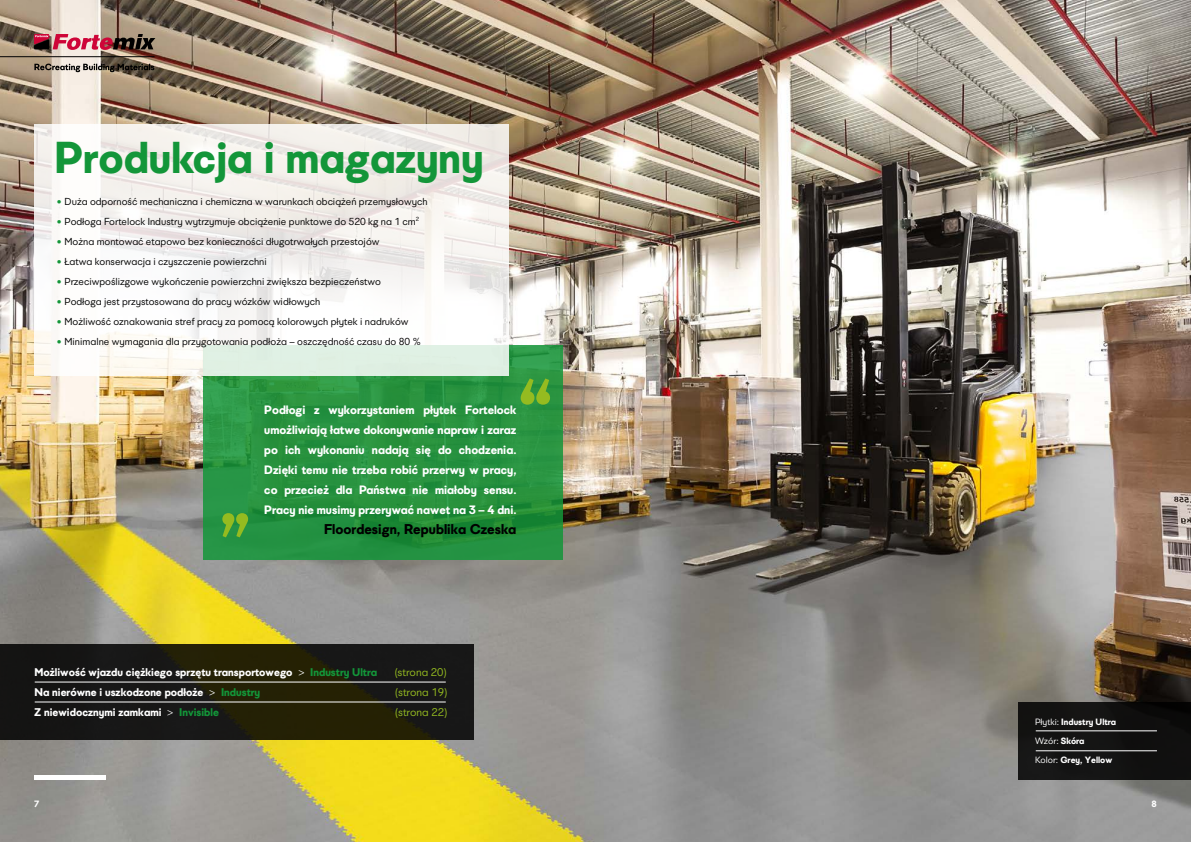
<style>
.page{position:relative;width:1191px;height:842px;background:#fff}
.page>*{position:absolute;margin:0;border:0;box-sizing:border-box;transform-origin:0 0}
.t1{font:700 44px "UEFA Supercup";color:#139639}
.t2{font:700 14px "UEFA Supercup";color:#000}
.t3{font:700 12px/20px "UEFA Supercup";color:#fff;text-align:justify}
.t4{font:700 11px "UEFA Supercup";color:#fff}
.t5{font:11px "UEFA Supercup";color:#95bb20}
.t6{font:10px "UEFA Supercup";color:#000}
.t7{font:700 9px/19px "UEFA Supercup";color:#fff}
.s1{font-weight:700;color:#139639}
.s2{font-weight:300}
.s3{color:#139639}
.s4{font-weight:400}
</style>
<div class="page">
<img style="left:0;top:0;width:1191px;height:842px">
<div style="left:1018px;top:702px;width:173px;height:78px;background:#121211"></div>
<svg style="left:34px;top:34px;width:121px;height:16px;background:#9a555d"></svg>
<svg style="left:34px;top:64px;width:120px;height:8px"></svg>
<hr style="left:0;top:57px;width:154px;height:1px;background:#000">
<div style="left:34px;top:775px;width:72px;height:5px;background:#fff"></div>
<hr style="left:1035px;top:731px;width:122px;height:1px;background:#fff">
<hr style="left:1035px;top:751px;width:122px;height:1px;background:#fff">
<div style="left:0;top:644px;width:473px;height:96px;background:linear-gradient(to right,#171613,#201e0d)"></div>
<hr style="left:35px;top:682px;width:411px;height:1px;background:#fff">
<hr style="left:35px;top:702px;width:411px;height:1px;background:#fff">
<svg style="left:203px;top:345px;width:360px;height:215px;background:#26923f"></svg>
<svg style="left:34px;top:124px;width:475px;height:252px"></svg>
<svg style="left:222px;top:513px;width:26px;height:24px"></svg>
<svg style="left:520px;top:378px;width:30px;height:27px"></svg>
<h1 class="t1" style="left:55px;top:129px;width:430px">Produkcja i magazyny</h1>
<p class="t6" style="left:57px;top:195px;width:372px"><span class="s1">•</span> Duża odporność mechaniczna i chemiczna w warunkach obciążeń przemysłowych</p>
<p class="t6" style="left:57px;top:215px;width:364px"><span class="s1">•</span> Podłoga Fortelock Industry wytrzymuje obciążenie punktowe do 520 kg na 1 cm<sup>2</sup></p>
<p class="t6" style="left:57px;top:235px;width:324px"><span class="s1">•</span> Można montować etapowo bez konieczności długotrwałych przestojów</p>
<p class="t6" style="left:57px;top:255px;width:212px"><span class="s1">•</span> Łatwa konserwacja i czyszczenie powierzchni</p>
<p class="t6" style="left:57px;top:275px;width:326px"><span class="s1">•</span> Przeciwpoślizgowe wykończenie powierzchni zwiększa bezpieczeństwo</p>
<p class="t6" style="left:57px;top:295px;width:265px"><span class="s1">•</span> Podłoga jest przystosowana do pracy wózków widłowych</p>
<p class="t6" style="left:57px;top:315px;width:353px"><span class="s1">•</span> Możliwość oznakowania stref pracy za pomocą kolorowych płytek i nadruków</p>
<p class="t6" style="left:57px;top:335px;width:366px"><span class="s1">•</span> Minimalne wymagania dla przygotowania podłoża – oszczędność czasu do 80 %</p>
<p class="t3" style="left:264px;top:400px;width:254px">Podłogi z wykorzystaniem płytek Fortelock umożliwiają łatwe dokonywanie napraw i zaraz po ich wykonaniu nadają się do chodzenia.<br>Dzięki temu nie trzeba robić przerwy w pracy, co przecież dla Państwa nie miałoby sensu.<br>Pracy nie musimy przerywać nawet na 3 – 4 dni.</p>
<h2 class="t2" style="left:324px;top:520px;width:194px">Floordesign, Republika Czeska</h2>
<p class="t4" style="left:35px;top:665px;width:344px">Możliwość wjazdu ciężkiego sprzętu transportowego <span class="s2">&gt;</span> <span class="s3">Industry Ultra</span></p>
<p class="t5" style="left:395px;top:665px;width:53px">(strona 20)</p>
<p class="t4" style="left:35px;top:685px;width:227px">Na nierówne i uszkodzone podłoże <span class="s2">&gt;</span> <span class="s3">Industry</span></p>
<p class="t5" style="left:395px;top:685px;width:53px">(strona 19)</p>
<p class="t4" style="left:35px;top:705px;width:186px">Z niewidocznymi zamkami <span class="s2">&gt;</span> <span class="s3">Invisible</span></p>
<p class="t5" style="left:395px;top:705px;width:53px">(strona 22)</p>
<p class="t7" style="left:1035px;top:712px;width:83px"><span class="s4">Płytki:</span> Industry Ultra<br><span class="s4">Wzór:</span> Skóra<br><span class="s4">Kolor:</span> Grey, Yellow</p>
<p class="t7" style="left:34px;top:795px;width:7px">7</p>
<p class="t7" style="left:1151px;top:795px;width:7px">8</p>
</div>
